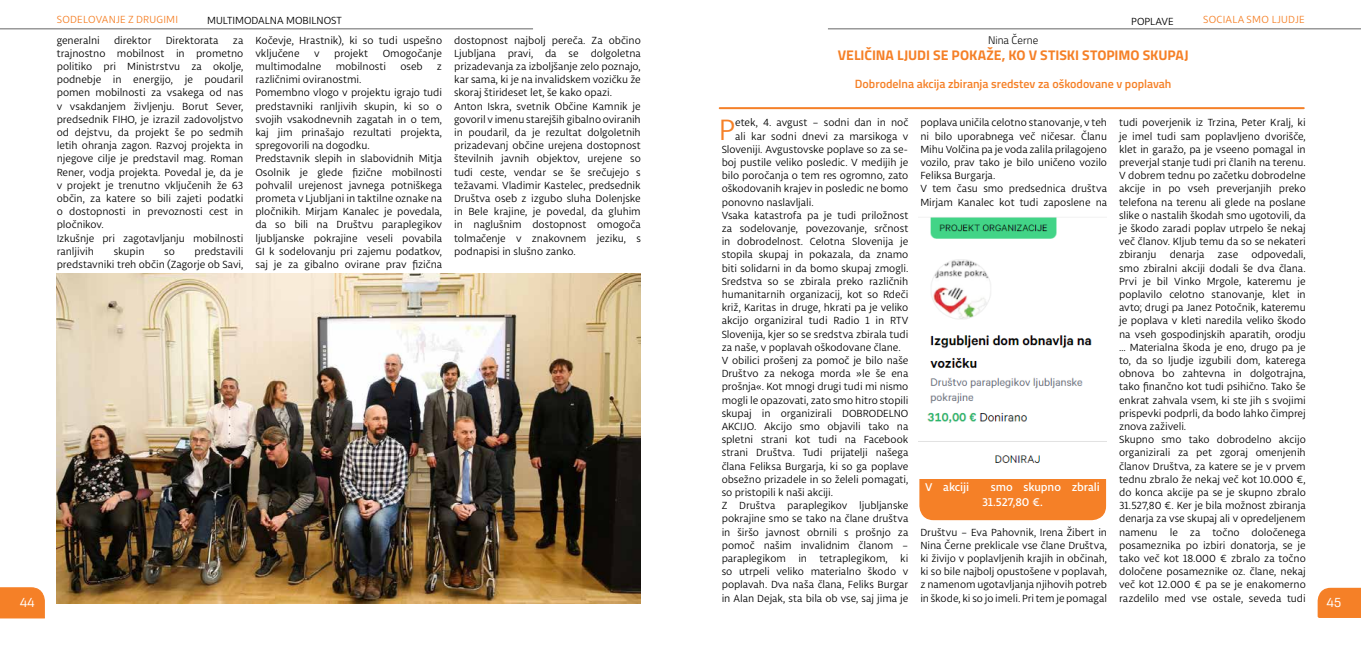
<style>
.page{position:relative;width:1361px;height:652px;background:#fff}
.page>*{position:absolute;margin:0;border:0;box-sizing:border-box;transform-origin:0 0}
.t1{font:31.3px "Libertad";color:#f58027}
.t2{font:700 14px "Titillium";letter-spacing:-.005em;color:#f58027}
.t3{font:300 13px "Antartida";color:#fff}
.t4{font:600 12px "Titillium";color:#f58027}
.t5{font:500 12px/14.4px "Libertad";letter-spacing:-.01em;color:#fff}
.t6{font:11px/13.2px "Libertad";letter-spacing:-.005em;color:#000}
.t7{font:11px "Libertad";letter-spacing:.025em;color:#f58027}
.t8{font:300 11px "Titillium";color:#000}
</style>
<div class="page">
<svg style="left:0;top:587px;width:45px;height:32px"></svg>
<svg style="left:1317px;top:588px;width:44px;height:30px"></svg>
<hr style="left:828px;top:28px;width:533px;height:1px;background:#666">
<hr style="left:0;top:28px;width:533px;height:1px;background:#666">
<hr style="left:720px;top:107px;width:583px;height:2px;background:#f58027">
<img style="left:57px;top:274px;width:584px;height:329px">
<div style="left:919px;top:438px;width:187px;height:82px;background:#f58027;border-radius:14px"></div>
<img style="left:919px;top:217px;width:187px;height:262px">
<p class="t7" style="left:57px;top:13px;width:123px">SODELOVANJE Z DRUGIMI</p>
<p class="t6" style="left:207px;top:13px;width:136px">MULTIMODALNA MOBILNOST</p>
<p class="t6" style="left:1131px;top:14px;width:44px">POPLAVE</p>
<p class="t7" style="left:1203px;top:13px;width:103px">SOCIALA SMO LJUDJE</p>
<p class="t8" style="left:988px;top:32px;width:52px">Nina Černe</p>
<p class="t2" style="left:838px;top:45px;width:352px">VELIČINA LJUDI SE POKAŽE, KO V STISKI STOPIMO SKUPAJ</p>
<p class="t4" style="left:855px;top:75px;width:318px">Dobrodelna akcija zbiranja sredstev za oškodovane v poplavah</p>
<p class="t6" style="left:255px;top:33px;width:188px">Kočevje, Hrastnik), ki so tudi uspešno vključene</p>
<p class="t6" style="left:454px;top:33px;width:188px">dostopnost najbolj pereča. Za občino Ljubljana pravi, da se dolgoletna prizadevanja za izboljšanje zelo poznajo, kar sama, ki je na invalidskem vozičku že skoraj štirideset let, še kako opazi.<br>Anton Iskra, svetnik Občine Kamnik je govoril v imenu starejših gibalno oviranih in poudaril, da je rezultat dolgoletnih prizadevanj občine urejena dostopnost številnih javnih objektov, urejene so tudi ceste, vendar se še srečujejo s težavami. Vladimir Kastelec, predsednik Društva oseb z izgubo sluha Dolenjske in Bele krajine, je povedal, da gluhim in naglušnim dostopnost omogoča tolmačenje v znakovnem jeziku, s podnapisi in slušno zanko.</p>
<p class="t6" style="left:57px;top:33px;width:45px">generalni</p>
<p class="t6" style="left:114px;top:33px;width:39px">direktor</p>
<p class="t6" style="left:166px;top:33px;width:54px">Direktorata</p>
<p class="t6" style="left:57px;top:33px;width:188px;text-indent:176px">za trajnostno mobilnost in prometno politiko pri Ministrstvu za okolje, podnebje in energijo, je poudaril pomen mobilnosti za vsakega od nas v vsakdanjem življenju. Borut Sever, predsednik FIHO, je izrazil zadovoljstvo od dejstvu, da projekt še po sedmih letih ohranja zagon. Razvoj projekta in njegove cilje je predstavil mag. Roman<br>Rener, vodja projekta. Povedal je, da je v projekt je trenutno vključenih že 63 občin, za katere so bili zajeti podatki o dostopnosti in prevoznosti cest in pločnikov.<br>Izkušnje pri zagotavljanju mobilnosti ranljivih</p>
<p class="t6" style="left:314px;top:46px;width:7px">v</p>
<p class="t6" style="left:334px;top:46px;width:35px">projekt</p>
<p class="t6" style="left:383px;top:46px;width:61px">Omogočanje</p>
<p class="t6" style="left:255px;top:60px;width:67px">multimodalne</p>
<p class="t6" style="left:336px;top:60px;width:52px">mobilnosti</p>
<p class="t6" style="left:400px;top:60px;width:24px">oseb</p>
<p class="t6" style="left:437px;top:60px;width:7px">z</p>
<p class="t6" style="left:255px;top:73px;width:188px">različnimi oviranostmi.<br>Pomembno vlogo v projektu igrajo tudi predstavniki ranljivih skupin, ki so o svojih vsakodnevnih zagatah in o tem, kaj jim prinašajo rezultati projekta, spregovorili na dogodku.<br>Predstavnik slepih in slabovidnih Mitja Osolnik je glede fizične mobilnosti pohvalil urejenost javnega potniškega prometa v Ljubljani in taktilne oznake na pločnikih. Mirjam Kanalec je povedala, da so bili na Društvu paraplegikov ljubljanske pokrajine veseli povabila GI k sodelovanju pri zajemu podatkov, saj je za gibalno ovirane prav fizična</p>
<h1 class="t1" style="left:719px;top:110px;width:18px">P</h1>
<p class="t6" style="left:735px;top:116px;width:175px">etek, 4. avgust – sodni dan in noč</p>
<p class="t6" style="left:920px;top:116px;width:188px">poplava uničila celotno stanovanje, v teh ni bilo uporabnega več ničesar. Članu Mihu Volčina pa je voda zalila prilagojeno vozilo, prav tako je bilo uničeno vozilo Feliksa Burgarja.<br>V tem času smo predsednica društva Mirjam Kanalec kot tudi zaposlene na</p>
<p class="t6" style="left:1119px;top:116px;width:188px">tudi poverjenik iz Trzina, Peter Kralj, ki je imel tudi sam poplavljeno dvorišče, klet in garažo, pa je vseeno pomagal in preverjal stanje tudi pri članih na terenu.<br>V dobrem tednu po začetku dobrodelne akcije in po vseh preverjanjih preko telefona na terenu ali glede na poslane slike o nastalih škodah smo ugotovili, da je škodo zaradi poplav utrpelo še nekaj več članov. Kljub temu da so se nekateri zbiranju denarja zase odpovedali, smo zbiralni akciji dodali še dva člana.<br>Prvi je bil Vinko Mrgole, kateremu je poplavilo celotno stanovanje, klet in avto; drugi pa Janez Potočnik, kateremu je poplava v kleti naredila veliko škodo na vseh gospodinjskih aparatih, orodju … Materialna škoda je eno, drugo pa je to, da so ljudje izgubili dom, katerega obnova bo zahtevna in dolgotrajna, tako finančno kot tudi psihično. Tako še enkrat zahvala vsem, ki ste jih s svojimi prispevki podprli, da bodo lahko čimprej znova zaživeli.<br>Skupno smo tako dobrodelno akcijo organizirali za pet zgoraj omenjenih članov Društva, za katere se je v prvem tednu zbralo že nekaj več kot 10.000 €, do konca akcije pa se je skupno zbralo 31.527,80 €. Ker je bila možnost zbiranja denarja za vse skupaj ali v opredeljenem namenu le za točno določenega posameznika po izbiri donatorja, se je tako več kot 18.000 € zbralo za točno določene posameznike oz. člane, nekaj več kot 12.000 € pa se je enakomerno razdelilo med vse ostale, seveda tudi</p>
<p class="t6" style="left:735px;top:129px;width:175px">ali kar sodni dnevi za marsikoga v</p>
<p class="t6" style="left:722px;top:142px;width:188px">Sloveniji. Avgustovske poplave so za se-</p>
<p class="t6" style="left:722px;top:155px;width:188px">boj pustile veliko posledic. V medijih je</p>
<p class="t6" style="left:722px;top:169px;width:188px">bilo poročanja o tem res ogromno, zato</p>
<p class="t6" style="left:722px;top:182px;width:188px">oškodovanih krajev in posledic ne bomo</p>
<p class="t6" style="left:722px;top:195px;width:94px">ponovno naslavljali.</p>
<p class="t6" style="left:722px;top:208px;width:188px">Vsaka katastrofa pa je tudi priložnost</p>
<p class="t6" style="left:722px;top:221px;width:188px">za sodelovanje, povezovanje, srčnost</p>
<p class="t6" style="left:722px;top:235px;width:188px">in dobrodelnost. Celotna Slovenija je</p>
<p class="t6" style="left:722px;top:248px;width:188px">stopila skupaj in pokazala, da znamo</p>
<p class="t6" style="left:722px;top:261px;width:188px">biti solidarni in da bomo skupaj zmogli.</p>
<p class="t6" style="left:722px;top:274px;width:188px">Sredstva so se zbirala preko različnih</p>
<p class="t6" style="left:722px;top:287px;width:188px">humanitarnih organizacij, kot so Rdeči</p>
<p class="t6" style="left:722px;top:301px;width:188px">križ, Karitas in druge, hkrati pa je veliko</p>
<p class="t6" style="left:722px;top:314px;width:188px">akcijo organiziral tudi Radio 1 in RTV</p>
<p class="t6" style="left:722px;top:327px;width:188px">Slovenija, kjer so se sredstva zbirala tudi</p>
<p class="t6" style="left:722px;top:340px;width:180px">za naše, v poplavah oškodovane člane.</p>
<p class="t6" style="left:722px;top:353px;width:188px">V obilici prošenj za pomoč je bilo naše</p>
<p class="t6" style="left:722px;top:367px;width:188px">Društvo za nekoga morda »le še ena</p>
<p class="t6" style="left:722px;top:380px;width:188px">prošnja«. Kot mnogi drugi tudi mi nismo</p>
<p class="t6" style="left:722px;top:393px;width:188px">mogli le opazovati, zato smo hitro stopili</p>
<p class="t6" style="left:722px;top:406px;width:188px">skupaj in organizirali DOBRODELNO</p>
<p class="t6" style="left:722px;top:419px;width:188px">AKCIJO. Akcijo smo objavili tako na</p>
<p class="t6" style="left:722px;top:433px;width:188px">spletni strani kot tudi na Facebook</p>
<p class="t6" style="left:722px;top:446px;width:188px">strani Društva. Tudi prijatelji našega</p>
<p class="t6" style="left:722px;top:459px;width:188px">člana Feliksa Burgarja, ki so ga poplave</p>
<p class="t6" style="left:722px;top:472px;width:188px">obsežno prizadele in so želeli pomagati,</p>
<p class="t6" style="left:722px;top:485px;width:113px">so pristopili k naši akciji.</p>
<p class="t6" style="left:722px;top:499px;width:188px">Z Društva paraplegikov ljubljanske</p>
<p class="t6" style="left:722px;top:512px;width:188px">pokrajine smo se tako na člane društva</p>
<p class="t6" style="left:722px;top:525px;width:188px">in širšo javnost obrnili s prošnjo za</p>
<p class="t6" style="left:722px;top:538px;width:188px">pomoč našim invalidnim članom –</p>
<p class="t6" style="left:722px;top:551px;width:188px">paraplegikom in tetraplegikom, ki</p>
<p class="t6" style="left:722px;top:565px;width:188px">so utrpeli veliko materialno škodo v</p>
<p class="t6" style="left:722px;top:578px;width:188px">poplavah. Dva naša člana, Feliks Burgar</p>
<p class="t6" style="left:722px;top:591px;width:188px">in Alan Dejak, sta bila ob vse, saj jima je</p>
<p class="t6" style="left:57px;top:244px;width:188px;text-align:right">predstavili<br>predstavniki treh občin (Zagorje ob Savi,</p>
<p class="t6" style="left:114px;top:244px;width:32px">skupin</p>
<p class="t6" style="left:164px;top:244px;width:12px">so</p>
<p class="t5" style="left:925px;top:480px;width:46px">V akciji</p>
<p class="t5" style="left:982px;top:480px;width:119px;text-indent:9px">smo skupno zbrali<br>31.527,80 €.</p>
<p class="t6" style="left:920px;top:525px;width:188px;text-align:justify">Društvu – Eva Pahovnik, Irena Žibert in Nina Černe preklicale vse člane Društva, ki živijo v poplavljenih krajih in občinah, ki so bile najbolj opustošene v poplavah, z namenom ugotavljanja njihovih potreb in škode, ki so jo imeli. Pri tem je pomagal</p>
<p class="t3" style="left:20px;top:595px;width:16px">44</p>
<p class="t3" style="left:1326px;top:595px;width:16px">45</p>
</div>
